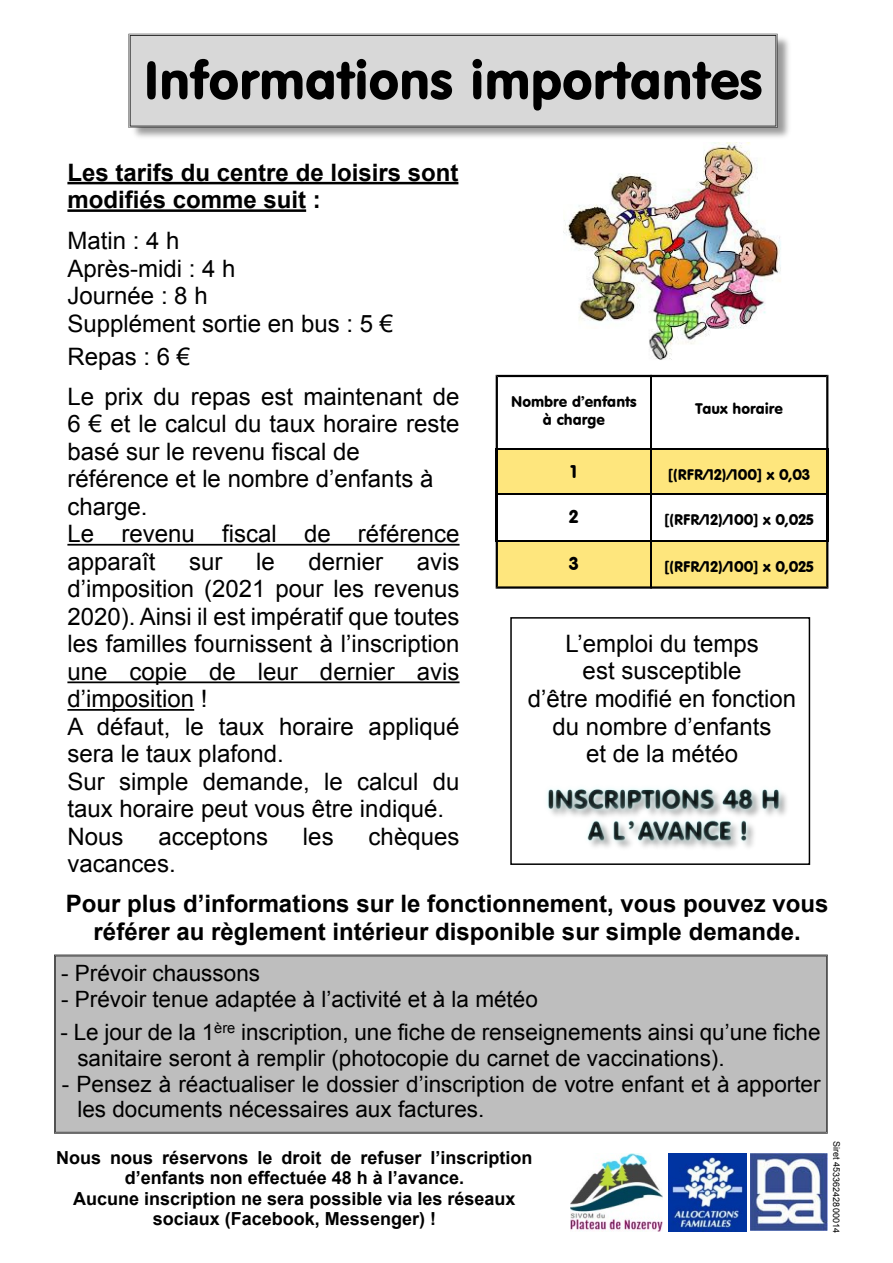
<style>
.page{position:relative;width:893px;height:1263px;background:#fff}
.page>*{position:absolute;margin:0;border:0;box-sizing:border-box;transform-origin:0 0}
.t1{font:52.5px "VAG Rounded BT";color:#000}
.t2{font:24px/27.5px "Arial";color:#000}
.t3{font:700 24px/27.5px "Arial";color:#000}
.t4{font:22.5px/25.8px "Arial";color:#000}
.t5{font:700 18px/20.7px "Arial";color:#000;text-align:center}
.t6{font:18px "VAG Rounded BT";color:#000}
.t7{font:15px/18.3px "VAG Rounded BT";color:#000;text-align:center}
.t8{font:9px "Arial";color:#000}
.s1{color:#bebebe}
</style>
<div class="page">
<img style="left:128px;top:33px;width:661px;height:104px">
<div style="left:128px;top:34px;width:650px;height:94px;background:#d8d8d8"></div>
<hr style="left:67px;top:182px;width:391px;height:2px;background:#000">
<hr style="left:67px;top:209px;width:239px;height:3px;background:#000">
<img style="left:669px;top:1153px;width:78px;height:78px">
<img style="left:750px;top:1153px;width:78px;height:77px">
<hr style="left:67px;top:544px;width:393px;height:2px;background:#000">
<hr style="left:67px;top:681px;width:393px;height:2px;background:#000">
<hr style="left:67px;top:709px;width:127px;height:2px;background:#000">
<img style="left:563px;top:142px;width:218px;height:218px">
<div style="left:497px;top:449px;width:154px;height:45px;background:#fee67d"></div>
<div style="left:651px;top:449px;width:176px;height:45px;background:#fee67d"></div>
<hr style="left:498px;top:493px;width:154px;height:2px;background:#000">
<hr style="left:650px;top:493px;width:178px;height:2px;background:#000">
<hr style="left:496px;top:448px;width:2px;height:47px;background:#000">
<hr style="left:496px;top:493px;width:2px;height:48px;background:#000">
<hr style="left:650px;top:448px;width:2px;height:47px;background:#000">
<hr style="left:650px;top:493px;width:2px;height:48px;background:#000">
<svg style="left:496px;top:375px;width:332px;height:75px"></svg>
<hr style="left:826px;top:450px;width:2px;height:43px;background:#000">
<hr style="left:826px;top:495px;width:2px;height:45px;background:#000">
<svg style="left:496px;top:540px;width:332px;height:49px;background:#e5cf71"></svg>
<div style="left:510px;top:617px;width:300px;height:248px;background:#fff;border:2px solid #000"></div>
<img style="left:547px;top:788px;width:240px;height:61px">
<img style="left:570px;top:1153px;width:93px;height:78px">
<div style="left:54px;top:955px;width:774px;height:178px;background:#bebebe"></div>
<h1 class="t1" style="left:144px;top:59px;width:620px">Informations importantes</h1>
<p class="t3" style="left:67px;top:161px;width:392px">Les tarifs du centre de loisirs sont modifiés comme suit :</p>
<p class="t2" style="left:67px;top:229px;width:327px">Matin : 4 h<br>Après-midi : 4 h<br>Journée : 8 h<br>Supplément sortie en bus : 5 €</p>
<p class="t2" style="left:67px;top:345px;width:124px">Repas : 6 €</p>
<p class="t2" style="left:67px;top:385px;width:394px">Le prix du repas est maintenant de<br>6 € et le calcul du taux horaire reste basé sur le revenu fiscal de référence et le nombre d’enfants à charge.<br>Le revenu fiscal de référence apparaît</p>
<p class="t2" style="left:67px;top:550px;width:394px;text-indent:349px">avis d’imposition (2021 pour les revenus<br>2020). Ainsi il est impératif que toutes les familles fournissent à l’inscription une copie de leur dernier avis d’imposition !<br>A défaut, le taux horaire appliqué sera le taux plafond.<br>Sur simple demande, le calcul du taux horaire peut vous être indiqué.<br>Nous</p>
<p class="t2" style="left:189px;top:550px;width:35px">sur</p>
<p class="t2" style="left:256px;top:550px;width:20px">le</p>
<p class="t2" style="left:308px;top:550px;width:76px">dernier</p>
<p class="t2" style="left:158px;top:825px;width:111px">acceptons</p>
<p class="t2" style="left:303px;top:825px;width:32px">les</p>
<p class="t2" style="left:369px;top:825px;width:92px">chèques</p>
<p class="t2" style="left:67px;top:852px;width:110px">vacances.</p>
<p class="t7" style="left:511px;top:394px;width:127px">Nombre d’enfants à charge</p>
<p class="t7" style="left:695px;top:401px;width:89px">Taux horaire</p>
<p class="t6" style="left:571px;top:464px;width:8px">1</p>
<p class="t7" style="left:668px;top:467px;width:144px">[(RFR/12)/100] x 0,03</p>
<p class="t6" style="left:569px;top:509px;width:11px">2</p>
<p class="t7" style="left:664px;top:512px;width:151px">[(RFR/12)/100] x 0,025</p>
<p class="t6" style="left:569px;top:556px;width:11px">3</p>
<p class="t7" style="left:664px;top:558px;width:151px">[(RFR/12)/100] x 0,025</p>
<p class="t2" style="left:528px;top:632px;width:270px;text-align:center">L’emploi du temps<br>est susceptible<br>d’être modifié en fonction du nombre d’enfants<br>et de la météo</p>
<p class="t3" style="left:66px;top:892px;width:764px;text-align:center">Pour plus d’informations sur le fonctionnement, vous pouvez vous référer au règlement intérieur disponible sur simple demande.</p>
<p class="t4" style="left:61px;top:962px;width:201px">- Prévoir chaussons</p>
<p class="t4" style="left:61px;top:988px;width:478px">- Prévoir tenue adaptée à l’activité et à la météo</p>
<p class="t4" style="left:55px;top:1021px;width:774px">- Le jour de la 1<sup>ère</sup> inscription, une fiche de renseignements ainsi qu’une fiche<span class="s1">. …</span>sanitaire seront à remplir (photocopie du carnet de vaccinations).</p>
<p class="t4" style="left:55px;top:1073px;width:774px;text-indent:7px">- Pensez à réactualiser le dossier d’inscription de votre enfant et à apporter<span class="s1">. …</span>les documents nécessaires aux factures.</p>
<p class="t5" style="left:56px;top:1148px;width:478px">Nous nous réservons le droit de refuser l’inscription d’enfants non effectuée 48 h à l’avance.<br>Aucune inscription ne sera possible via les réseaux sociaux (Facebook, Messenger) !</p>
<p class="t8" style="left:840px;top:1141px;width:93px;rotate:90deg">Siret 45336242800014</p>
</div>
